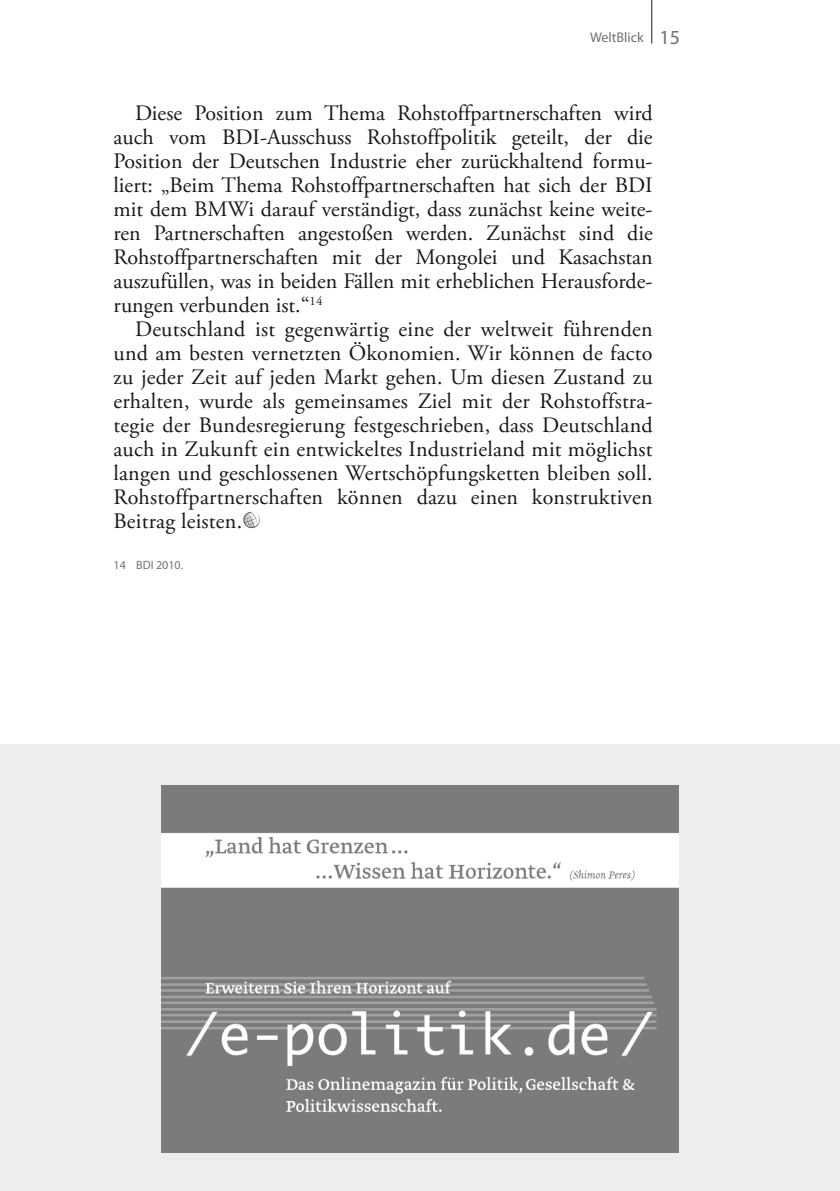
<style>
.page{position:relative;width:840px;height:1191px;background:#fff}
.page>*{position:absolute;margin:0;border:0;box-sizing:border-box;transform-origin:0 0}
.t1{font:22px/24px "Adobe Garamond Pro";letter-spacing:.005em;color:#1a171c;text-align:justify}
.t2{font:14px "Myriad Pro";color:#707172}
.t3{font:12px "Myriad Pro";color:#707172}
.s1{font-size:20px}
</style>
<div class="page">
<hr style="left:651px;top:0;width:1px;height:44px;background:#1a171c">
<svg style="left:243px;top:511px;width:17px;height:17px"></svg>
<div style="left:0;top:744px;width:839px;height:447px;background:#eceded"></div>
<img style="left:161px;top:785px;width:517px;height:367px">
<p class="t2" style="left:590px;top:28px;width:91px">WeltBlick <span class="s1">15</span></p>
<p class="t1" style="left:113px;top:102px;width:540px;text-indent:22px">Diese Position zum Thema Rohstoffpartnerschaften wird auch vom BDI-Ausschuss Rohstoffpolitik geteilt, der die Position der Deutschen Industrie eher zurückhaltend formu&shy;liert: „Beim Thema Rohstoffpartnerschaften hat sich der BDI mit dem BMWi darauf verständigt, dass zunächst keine weite&shy;ren Partnerschaften angestoßen werden. Zunächst sind die Rohstoffpartnerschaften mit der Mongolei und Kasachstan auszufüllen, was in beiden Fällen mit erheblichen Herausforde&shy;rungen verbunden ist.“<sup>14</sup></p>
<p class="t1" style="left:113px;top:318px;width:540px;text-indent:22px">Deutschland ist gegenwärtig eine der weltweit führenden und am besten vernetzten Ökonomien. Wir können de facto zu jeder Zeit auf jeden Markt gehen. Um diesen Zustand zu erhalten, wurde als gemeinsames Ziel mit der Rohstoffstra&shy;tegie der Bundesregierung festgeschrieben, dass Deutschland auch in Zukunft ein entwickeltes Industrieland mit möglichst langen und geschlossenen Wertschöpfungsketten bleiben soll.<br>Rohstoffpartnerschaften können dazu einen konstruktiven Beitrag leisten.</p>
<p class="t3" style="left:113px;top:558px;width:71px">14 BDI 2010.</p>
</div>
